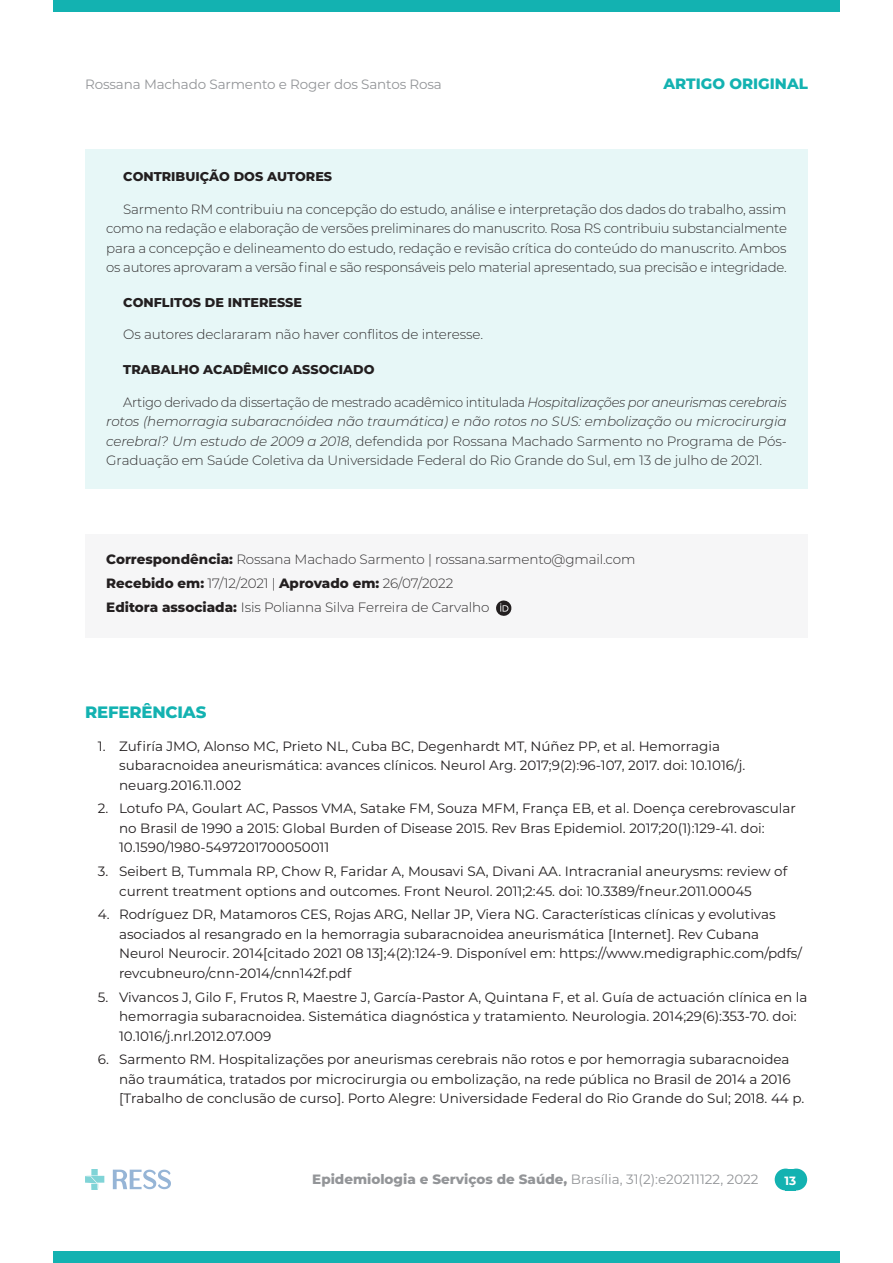
<style>
.page{position:relative;width:893px;height:1263px;background:#fff}
.page>*{position:absolute;margin:0;border:0;box-sizing:border-box;transform-origin:0 0}
.subtitulo{font:800 16.5px "Montserrat";letter-spacing:-.01em;color:#13b2b1}
.t1{font:800 15px "Montserrat";color:#13b2b1}
.t2{font:13.5px/19.5px "Montserrat";color:#231f20}
.nor_quadrofinal{font:300 13.5px/19.5px "Montserrat";letter-spacing:-.01em;color:#312f30;text-align:justify}
.nor_resumo{font:300 13.5px "Montserrat";letter-spacing:-.01em;color:#312f30}
.t3{font:800 13.5px "Montserrat";color:#939598}
.nor_resumo-2{font:800 13.5px "Montserrat";color:#231f20}
.t4{font:13.5px "Montserrat";letter-spacing:-.01em;color:#939598}
.subtitulo_quadrofina{font:800 12.75px "Montserrat";color:#231f20}
.t5{font:700 12px "Montserrat";color:#fff}
.s1{font-style:italic}
.s2{font-weight:800;color:#231f20}
.s3{font-weight:300;color:#312f30}
.s4{font-weight:400}
</style>
<div class="page">
<div style="left:53px;top:1251px;width:787px;height:12px;background:#13b2b1"></div>
<div style="left:53px;top:0;width:787px;height:11px;background:#13b2b1"></div>
<img style="left:85px;top:1170px;width:85px;height:19px">
<div style="left:775px;top:1168px;width:21px;height:22px;background:#13b2b1;border-radius:50%"></div>
<div style="left:785px;top:1168px;width:22px;height:22px;background:#13b2b1;border-radius:50%"></div>
<div style="left:785px;top:1168px;width:11px;height:22px;background:#13b2b1"></div>
<div style="left:85px;top:149px;width:723px;height:340px;background:#e7f7f7"></div>
<div style="left:85px;top:534px;width:723px;height:104px;background:#f6f6f7"></div>
<svg style="left:496px;top:600px;width:16px;height:16px"></svg>
<p class="t4" style="left:85px;top:75px;width:358px">Rossana Machado Sarmento e Roger dos Santos Rosa</p>
<p class="t1" style="left:663px;top:73px;width:146px">ARTIGO ORIGINAL</p>
<p class="subtitulo_quadrofina" style="left:123px;top:167px;width:210px">CONTRIBUIÇÃO DOS AUTORES</p>
<p class="nor_quadrofinal" style="left:106px;top:199px;width:682px;text-indent:17px">Sarmento RM contribuiu na concepção do estudo, análise e interpretação dos dados do trabalho, assim como na redação e elaboração de versões preliminares do manuscrito. Rosa RS contribuiu substancialmente para a concepção e delineamento do estudo, redação e revisão crítica do conteúdo do manuscrito. Ambos os autores aprovaram a versão final e são responsáveis pelo material apresentado, sua precisão e integridade.</p>
<p class="subtitulo_quadrofina" style="left:123px;top:293px;width:180px">CONFLITOS DE INTERESSE</p>
<p class="nor_quadrofinal" style="left:123px;top:324px;width:361px">Os autores declararam não haver conflitos de interesse.</p>
<p class="subtitulo_quadrofina" style="left:123px;top:360px;width:253px">TRABALHO ACADÊMICO ASSOCIADO</p>
<p class="nor_quadrofinal" style="left:106px;top:392px;width:682px;text-indent:17px">Artigo derivado da dissertação de mestrado acadêmico intitulada <span class="s1">Hospitalizações por aneurismas cerebrais rotos (hemorragia subaracnóidea não traumática) e não rotos no SUS: embolização ou microcirurgia cerebral? Um estudo de 2009 a 2018</span>, defendida por Rossana Machado Sarmento no Programa de Pós-Graduação em Saúde Coletiva da Universidade Federal do Rio Grande do Sul, em 13 de julho de 2021.</p>
<p class="nor_resumo" style="left:106px;top:550px;width:531px"><span class="s2">Correspondência:</span> Rossana Machado Sarmento | rossana.sarmento@gmail.com</p>
<p class="nor_resumo-2" style="left:106px;top:573px;width:348px">Recebido em: <span class="s3">17/12/2021 |</span> Aprovado em: <span class="s3">26/07/2022</span></p>
<p class="nor_resumo" style="left:106px;top:598px;width:385px"><span class="s2">Editora associada:</span> Isis Polianna Silva Ferreira de Carvalho</p>
<p class="subtitulo" style="left:85px;top:700px;width:123px">REFERÊNCIAS</p>
<p class="t2" style="left:119px;top:735px;width:628px;text-indent:-21px">1. Zufiría JMO, Alonso MC, Prieto NL, Cuba BC, Degenhardt MT, Núñez PP, et al. Hemorragia subaracnoidea aneurismática: avances clínicos. Neurol Arg. 2017;9(2):96-107, 2017. doi: 10.1016/j. neuarg.2016.11.002</p>
<p class="t2" style="left:119px;top:798px;width:678px;text-indent:-21px">2. Lotufo PA, Goulart AC, Passos VMA, Satake FM, Souza MFM, França EB, et al. Doença cerebrovascular no Brasil de 1990 a 2015: Global Burden of Disease 2015. Rev Bras Epidemiol. 2017;20(1):129-41. doi:<br>10.1590/1980-5497201700050011</p>
<p class="t2" style="left:119px;top:861px;width:670px;text-indent:-21px">3. Seibert B, Tummala RP, Chow R, Faridar A, Mousavi SA, Divani AA. Intracranial aneurysms: review of current treatment options and outcomes. Front Neurol. 2011;2:45. doi: 10.3389/fneur.2011.00045</p>
<p class="t2" style="left:119px;top:904px;width:684px;text-indent:-21px">4. Rodríguez DR, Matamoros CES, Rojas ARG, Nellar JP, Viera NG. Características clínicas y evolutivas asociados al resangrado en la hemorragia subaracnoidea aneurismática [Internet]. Rev Cubana Neurol Neurocir. 2014[citado 2021 08 13];4(2):124-9. Disponível em: https://www.medigraphic.com/pdfs/ revcubneuro/cnn-2014/cnn142f.pdf</p>
<p class="t2" style="left:119px;top:987px;width:690px;text-indent:-21px">5. Vivancos J, Gilo F, Frutos R, Maestre J, García-Pastor A, Quintana F, et al. Guía de actuación clínica en la hemorragia subaracnoidea. Sistemática diagnóstica y tratamiento. Neurologia. 2014;29(6):353-70. doi:<br>10.1016/j.nrl.2012.07.009</p>
<p class="t2" style="left:119px;top:1049px;width:687px;text-indent:-21px">6. Sarmento RM. Hospitalizações por aneurismas cerebrais não rotos e por hemorragia subaracnoidea não traumática, tratados por microcirurgia ou embolização, na rede pública no Brasil de 2014 a 2016 [Trabalho de conclusão de curso]. Porto Alegre: Universidade Federal do Rio Grande do Sul; 2018. 44 p.</p>
<p class="t3" style="left:312px;top:1170px;width:448px">Epidemiologia e Serviços de Saúde, <span class="s4">Brasília, 31(2):e20211122, 2022</span></p>
<p class="t5" style="left:785px;top:1172px;width:13px">13</p>
</div>
